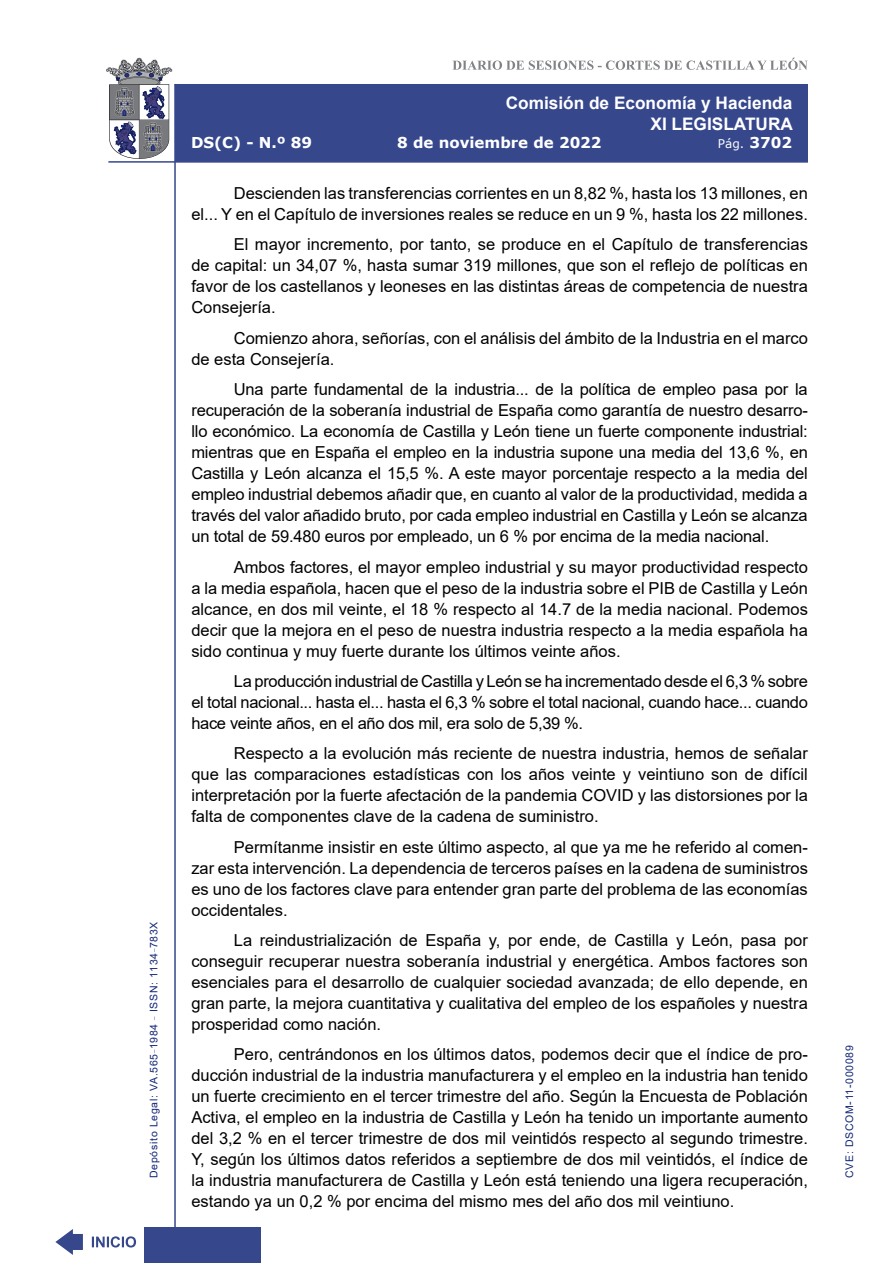
<style>
.page{position:relative;width:893px;height:1263px;background:#fff}
.page>*{position:absolute;margin:0;border:0;box-sizing:border-box;transform-origin:0 0}
.t1{font:700 17.25px/20.7px "Arial";color:#fff;text-align:right}
.t2{font:16.5px/21px "Arial";color:#000;text-align:justify}
.t3{font:700 15px "Verdana";color:#fff}
.t4{font:12px "Verdana";color:#fff}
.t5{font:10.5px "Arial";letter-spacing:.065em;color:#122678}
.s1{font-weight:700;font-size:15px}
</style>
<div class="page">
<svg style="left:452px;top:58px;width:356px;height:12px"></svg>
<hr style="left:174px;top:84px;width:2px;height:1179px;background:#36478c">
<div style="left:144px;top:1227px;width:117px;height:36px;background:#36478c"></div>
<div style="left:175px;top:84px;width:633px;height:78px;background:#36478c"></div>
<hr style="left:108px;top:161px;width:700px;height:2px;background:#36478c">
<svg style="left:92px;top:1236px;width:44px;height:11px"></svg>
<svg style="left:55px;top:1229px;width:28px;height:26px"></svg>
<svg style="left:106px;top:58px;width:66px;height:101px"></svg>
<p class="t5" style="left:146px;top:1178px;width:258px;rotate:-90deg">Depósito Legal: VA.565<sup>_</sup>1984 <sup>_</sup> ISSN: 1134<sup>_</sup>783X</p>
<p class="t1" style="left:506px;top:93px;width:289px">Comisión de Economía y Hacienda<br>XI LEGISLATURA</p>
<p class="t3" style="left:191px;top:132px;width:123px">DS(C) - N.º 89</p>
<p class="t3" style="left:397px;top:132px;width:206px">8 de noviembre de 2022</p>
<p class="t4" style="left:718px;top:135px;width:76px">Pág. <span class="s1">3702</span></p>
<p class="t2" style="left:191px;top:183px;width:618px;text-align:right">Descienden las transferencias corrientes en un 8,82 %, hasta los 13 millones, en<br>el... Y en el Capítulo de inversiones reales se reduce en un 9 %, hasta los 22 millones.</p>
<p class="t2" style="left:191px;top:234px;width:618px;text-indent:43px">El mayor incremento, por tanto, se produce en el Capítulo de transferencias de capital: un 34,07 %, hasta sumar 319 millones, que son el reflejo de políticas en favor de los castellanos y leoneses en las distintas áreas de competencia de nuestra Consejería.</p>
<p class="t2" style="left:191px;top:327px;width:618px;text-indent:43px">Comienzo ahora, señorías, con el análisis del ámbito de la Industria en el marco de esta Consejería.</p>
<p class="t2" style="left:191px;top:379px;width:618px;text-indent:43px">Una parte fundamental de la industria... de la política de empleo pasa por la recuperación de la soberanía industrial de España como garantía de nuestro desarro&shy;llo económico. La economía de Castilla y León tiene un fuerte componente industrial: mientras que en España el empleo en la industria supone una media del 13,6 %, en Castilla y León alcanza el 15,5 %. A este mayor porcentaje respecto a la media del empleo industrial debemos añadir que, en cuanto al valor de la productividad, medida a través del valor añadido bruto, por cada empleo industrial en Castilla y León se alcanza un total de 59.480 euros por empleado, un 6 % por encima de la media nacional.</p>
<p class="t2" style="left:191px;top:556px;width:618px;text-indent:43px">Ambos factores, el mayor empleo industrial y su mayor productividad respecto a la media española, hacen que el peso de la industria sobre el PIB de Castilla y León alcance, en dos mil veinte, el 18 % respecto al 14.7 de la media nacional. Podemos decir que la mejora en el peso de nuestra industria respecto a la media española ha sido continua y muy fuerte durante los últimos veinte años.</p>
<p class="t2" style="left:191px;top:670px;width:618px;text-indent:43px">La producción industrial de Castilla y León se ha incrementado desde el 6,3 % sobre el total nacional... hasta el... hasta el 6,3 % sobre el total nacional, cuando hace... cuando hace veinte años, en el año dos mil, era solo de 5,39 %.</p>
<p class="t2" style="left:191px;top:743px;width:618px;text-indent:43px">Respecto a la evolución más reciente de nuestra industria, hemos de señalar que las comparaciones estadísticas con los años veinte y veintiuno son de difícil interpretación por la fuerte afectación de la pandemia COVID y las distorsiones por la falta de componentes clave de la cadena de suministro.</p>
<p class="t2" style="left:191px;top:836px;width:618px;text-indent:43px">Permítanme insistir en este último aspecto, al que ya me he referido al comen&shy;zar esta intervención. La dependencia de terceros países en la cadena de suministros es uno de los factores clave para entender gran parte del problema de las economías occidentales.</p>
<p class="t2" style="left:191px;top:930px;width:618px;text-indent:43px">La reindustrialización de España y, por ende, de Castilla y León, pasa por conseguir recuperar nuestra soberanía industrial y energética. Ambos factores son esenciales para el desarrollo de cualquier sociedad avanzada; de ello depende, en gran parte, la mejora cuantitativa y cualitativa del empleo de los españoles y nuestra prosperidad como nación.</p>
<p class="t2" style="left:191px;top:1044px;width:618px;text-indent:43px">Pero, centrándonos en los últimos datos, podemos decir que el índice de pro&shy;ducción industrial de la industria manufacturera y el empleo en la industria han tenido un fuerte crecimiento en el tercer trimestre del año. Según la Encuesta de Población Activa, el empleo en la industria de Castilla y León ha tenido un importante aumento del 3,2 % en el tercer trimestre de dos mil veintidós respecto al segundo trimestre.<br>Y, según los últimos datos referidos a septiembre de dos mil veintidós, el índice de la industria manufacturera de Castilla y León está teniendo una ligera recuperación, estando ya un 0,2 % por encima del mismo mes del año dos mil veintiuno.</p>
<p class="t5" style="left:842px;top:1178px;width:134px;rotate:-90deg">CVE: DSCOM-11-000089</p>
</div>
